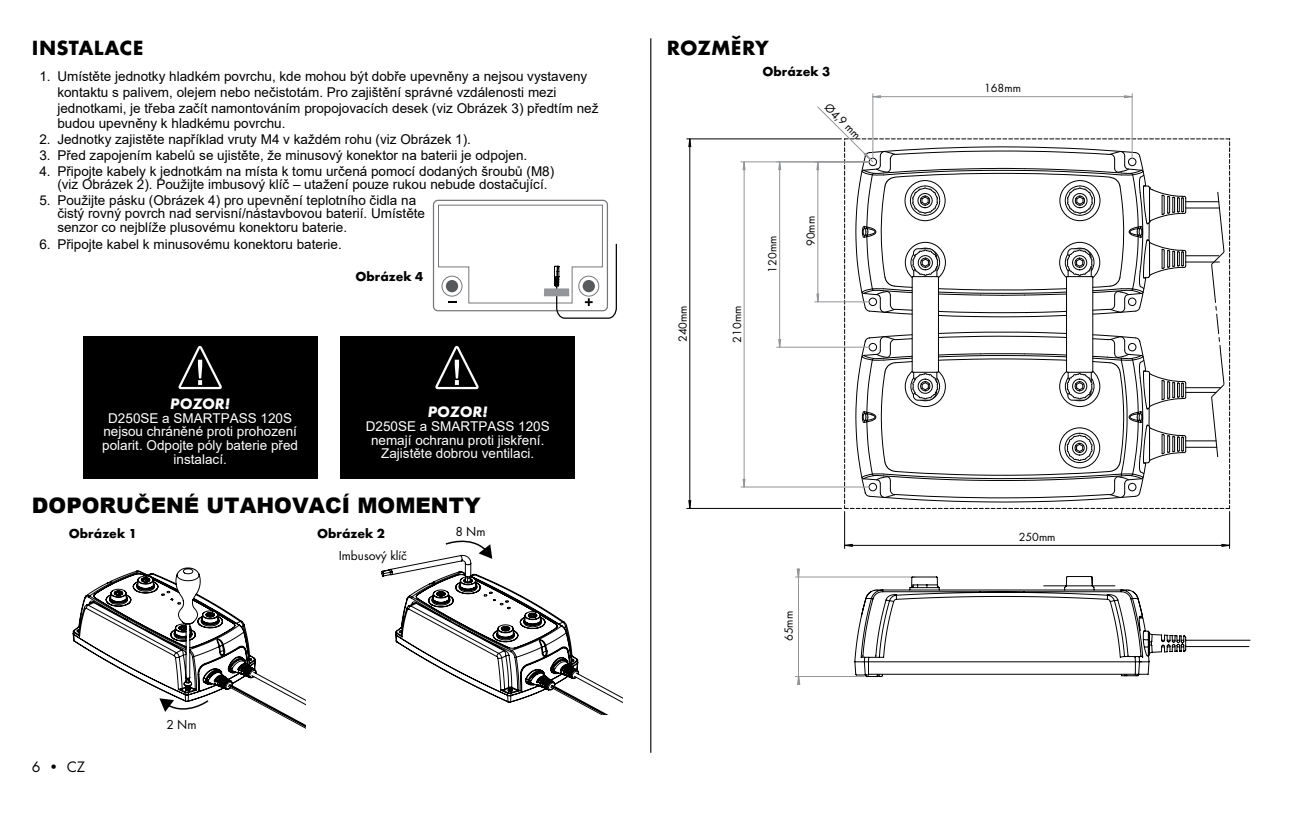
<style>
.page{position:relative;width:1308px;height:838px;background:#fff}
.page>*{position:absolute;margin:0;border:0;box-sizing:border-box;transform-origin:0 0}
.t1{font:900 21.38px "Arial";color:#000}
.t2{font:700 21.38px "Futura";letter-spacing:.01em;color:#000}
.t3{font:italic 700 15.75px "Futura";color:#fff}
.t4{font:15.75px "Futura Boo";color:#000}
.t5{font:13.5px/13.5px "Arial";color:#000}
.t6{font:13.5px/15.8px "Arial";color:#000}
.t7{font:13.5px/13.7px "Arial";color:#fff;text-align:center}
.t8{font:700 13.5px "Futura";color:#000}
.t9{font:13.5px "Futura Boo";color:#000}
.t10{font:12.38px "Futura Boo";color:#000}
.t11{font:12.38px "Futura Boo";color:#010101}
.t12{font:12.38px "Futura Boo";color:#020201}
.s1{font-style:inherit}
</style>
<div class="page">
<hr style="left:650px;top:38px;width:1px;height:715px;background:#000">
<hr style="left:795px;top:676px;width:69px;height:1px;background:#939598">
<hr style="left:795px;top:576px;width:120px;height:1px;background:#939598">
<svg style="left:796px;top:568px;width:5px;height:117px"></svg>
<svg style="left:854px;top:576px;width:396px;height:101px"></svg>
<hr style="left:844px;top:511px;width:1px;height:37px;background:#010101">
<hr style="left:1229px;top:511px;width:1px;height:37px;background:#010101">
<hr style="left:689px;top:139px;width:1px;height:369px;background:#010101">
<hr style="left:686px;top:508px;width:155px;height:1px;background:#010101">
<hr style="left:686px;top:138px;width:155px;height:1px;background:#010101">
<svg style="left:844px;top:544px;width:386px;height:3px"></svg>
<svg style="left:688px;top:500px;width:3px;height:9px"></svg>
<svg style="left:688px;top:138px;width:3px;height:9px"></svg>
<hr style="left:872px;top:94px;width:1px;height:65px;background:#939598">
<hr style="left:741px;top:161px;width:128px;height:1px;background:#939598">
<hr style="left:743px;top:162px;width:1px;height:325px;background:#939598">
<hr style="left:779px;top:162px;width:1px;height:185px;background:#939598">
<svg style="left:778px;top:161px;width:3px;height:9px"></svg>
<svg style="left:742px;top:161px;width:4px;height:9px"></svg>
<hr style="left:873px;top:96px;width:259px;height:1px;background:#939598">
<hr style="left:1131px;top:94px;width:1px;height:65px;background:#939598">
<svg style="left:1123px;top:95px;width:10px;height:4px"></svg>
<hr style="left:741px;top:486px;width:128px;height:1px;background:#939598">
<hr style="left:814px;top:301px;width:55px;height:1px;background:#939598">
<hr style="left:776px;top:347px;width:93px;height:1px;background:#939598">
<svg style="left:816px;top:106px;width:414px;height:403px"></svg>
<svg style="left:778px;top:339px;width:3px;height:9px"></svg>
<svg style="left:742px;top:478px;width:4px;height:10px"></svg>
<svg style="left:872px;top:95px;width:9px;height:4px"></svg>
<div style="left:83px;top:336px;width:234px;height:142px;background:#000"></div>
<svg style="left:178px;top:346px;width:44px;height:43px"></svg>
<div style="left:340px;top:336px;width:234px;height:142px;background:#000"></div>
<svg style="left:435px;top:346px;width:44px;height:43px"></svg>
<svg style="left:73px;top:567px;width:233px;height:162px"></svg>
<svg style="left:381px;top:540px;width:241px;height:175px"></svg>
<div style="left:433px;top:200px;width:175px;height:111px;border:1px solid #77787b;border-radius:4px"></div>
<svg style="left:438px;top:204px;width:179px;height:115px"></svg>
<h1 class="t2" style="left:32px;top:35px;width:113px">INSTALACE</h1>
<p class="t6" style="left:57px;top:68px;width:542px;text-indent:-18px">1. Umístěte jednotky hladkém povrchu, kde mohou být dobře upevněny a nejsou vystaveny kontaktu s palivem, olejem nebo nečistotám. Pro zajištění správné vzdálenosti mezi jednotkami, je třeba začít namontováním propojovacích desek (viz Obrázek 3) předtím než budou upevněny k hladkému povrchu.</p>
<p class="t5" style="left:39px;top:132px;width:433px"><span class="s1">2.</span> Jednotky zajistěte například vruty M4 v každém rohu (viz Obrázek 1).</p>
<p class="t5" style="left:39px;top:148px;width:489px"><span class="s1">3.</span> Před zapojením kabelů se ujistěte, že minusový konektor na baterii je odpojen.</p>
<p class="t5" style="left:57px;top:164px;width:498px;text-indent:-18px"><span class="s1">4.</span> Připojte kabely k jednotkám na místa k tomu určená pomocí dodaných šroubů (M8) (viz Obrázek 2). Použijte imbusový klíč – utažení pouze rukou nebude dostačující.</p>
<p class="t5" style="left:57px;top:193px;width:369px;text-indent:-18px"><span class="s1">5.</span> Použijte pásku (Obrázek 4) pro upevnění teplotního čidla na čistý rovný povrch nad servisní/nástavbovou baterií. Umístěte senzor co nejblíže plusovému konektoru baterie.</p>
<p class="t5" style="left:39px;top:237px;width:304px"><span class="s1">6.</span> Připojte kabel k minusovému konektoru baterie.</p>
<p class="t3" style="left:170px;top:393px;width:61px">POZOR!</p>
<p class="t7" style="left:102px;top:411px;width:197px">D250SE a SMARTPASS 120S nejsou chráněné proti prohození polarit. Odpojte póly baterie před instalací.</p>
<p class="t8" style="left:355px;top:268px;width:69px">Obrázek 4</p>
<p class="t3" style="left:428px;top:401px;width:61px">POZOR!</p>
<p class="t7" style="left:366px;top:419px;width:185px">D250SE a SMARTPASS 120S nemají ochranu proti jiskření.<br>Zajistěte dobrou ventilaci.</p>
<h1 class="t1" style="left:32px;top:490px;width:450px">DOPORUČENÉ UTAHOVACÍ MOMENTY</h1>
<p class="t8" style="left:69px;top:525px;width:69px">Obrázek 1</p>
<p class="t9" style="left:455px;top:523px;width:32px">8 Nm</p>
<p class="t8" style="left:317px;top:525px;width:69px">Obrázek 2</p>
<p class="t4" style="left:32px;top:757px;width:55px">6 • CZ</p>
<p class="t9" style="left:166px;top:716px;width:32px">2 Nm</p>
<p class="t9" style="left:339px;top:547px;width:70px">Imbusový klíč</p>
<h1 class="t2" style="left:666px;top:35px;width:103px">ROZMĚRY</h1>
<p class="t8" style="left:762px;top:63px;width:69px">Obrázek 3</p>
<p class="t11" style="left:675px;top:342px;width:38px;rotate:-90deg">240mm</p>
<p class="t10" style="left:832px;top:100px;width:47px;rotate:45deg">Ø4,9 mm</p>
<p class="t10" style="left:729px;top:343px;width:38px;rotate:-90deg">210mm</p>
<p class="t10" style="left:765px;top:272px;width:38px;rotate:-90deg">120mm</p>
<p class="t10" style="left:803px;top:246px;width:32px;rotate:-90deg">90mm</p>
<p class="t12" style="left:781px;top:641px;width:32px;rotate:-90deg">65mm</p>
<p class="t10" style="left:984px;top:81px;width:38px">168mm</p>
<p class="t11" style="left:1018px;top:529px;width:38px">250mm</p>
</div>
